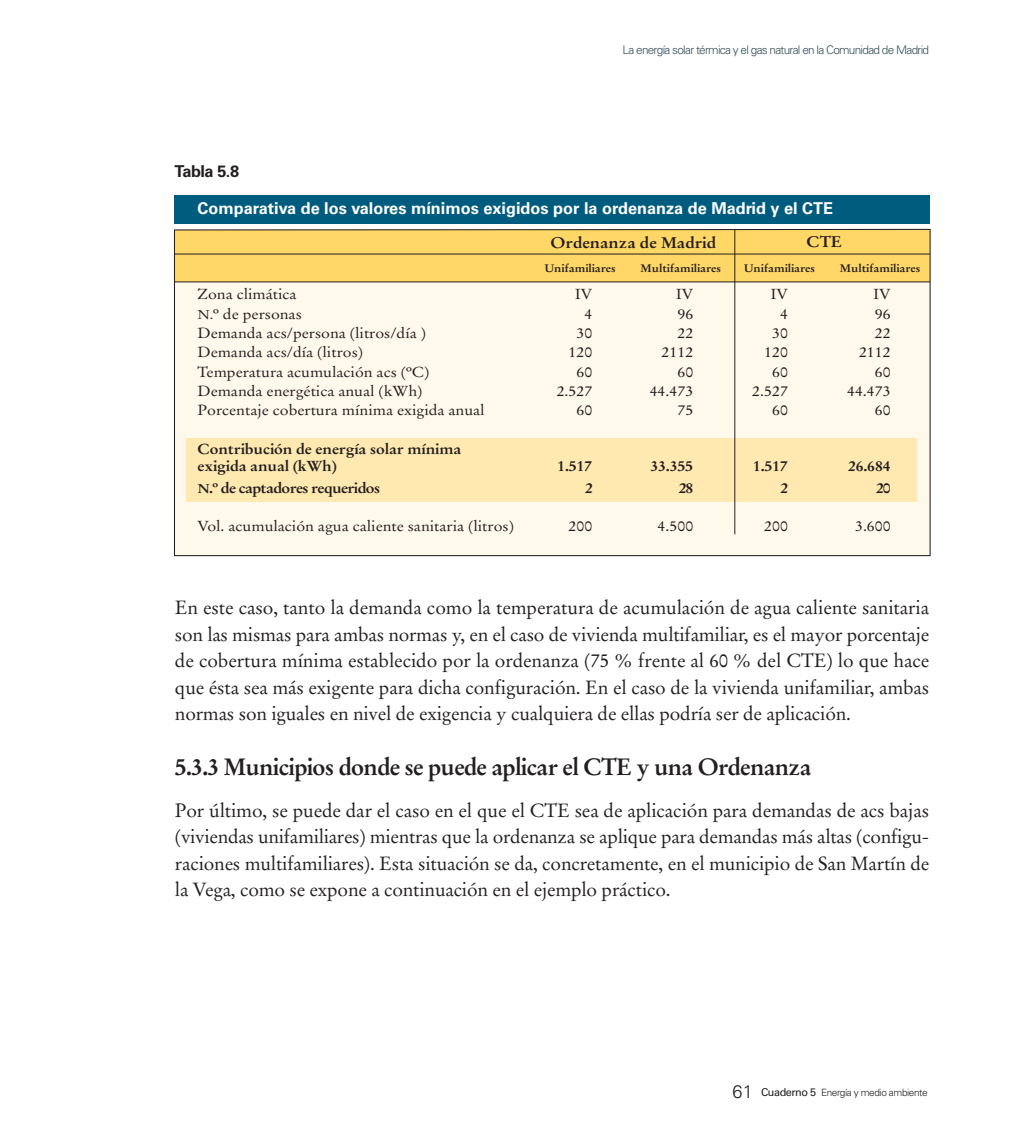
<style>
.page{position:relative;width:1032px;height:1134px;background:#fff}
.page>*{position:absolute;margin:0;border:0;box-sizing:border-box;transform-origin:0 0}
.t1{font:700 23.6px "Stempel Garamond";letter-spacing:-.03em;color:#231f20}
.t2{font:19px/26.4px "Stempel Garamond";letter-spacing:-.01em;color:#231f20;text-align:justify}
.t3{font:700 16.4px "Univers";color:#fff}
.t4{font:700 16.4px "Univers";letter-spacing:-.03em;color:#231f20}
.t5{font:700 15.4px "Stempel Garamond";color:#231f20;scale:1.09 1}
.t6{font:14.6px "Stempel Garamond";color:#231f20;scale:1.09 1}
.t7{font:700 14.6px/16.8px "Stempel Garamond";letter-spacing:-.01em;color:#231f20;scale:1.09 1}
.t8{font:700 14.6px "Stempel Garamond";letter-spacing:-.04em;color:#231f20;scale:1.09 1}
.t9{font:300 11.8px "Univers";letter-spacing:-.06em;color:#374e5a}
.t10{font:700 10.8px "Stempel Garamond";color:#231f20;scale:1.09 1}
.t11{font:300 10px "Univers";letter-spacing:-.04em;color:#231f20}
.s1{font-size:12.8px}
.s2{font-size:18.2px}
.s3{font-weight:400;font-size:10.8px}
</style>
<div class="page">
<svg style="left:174px;top:195px;width:757px;height:362px;background:#e7e1c3"></svg>
<p class="t4" style="left:174px;top:165px;width:66px">Tabla 5.8</p>
<p class="t9" style="left:623px;top:46px;width:308px">La energía solar térmica y el gas natural en la Comunidad de Madrid</p>
<p class="t3" style="left:198px;top:202px;width:637px">Comparativa de los valores mínimos exigidos por la ordenanza de Madrid y el CTE</p>
<p class="t5" style="left:551px;top:236px;width:153px">Ordenanza de Madrid</p>
<p class="t5" style="left:806px;top:235px;width:34px">CTE</p>
<p class="t10" style="left:544px;top:263px;width:67px">Unifamiliares</p>
<p class="t10" style="left:640px;top:263px;width:75px">Multifamiliares</p>
<p class="t10" style="left:744px;top:263px;width:67px">Unifamiliares</p>
<p class="t10" style="left:840px;top:263px;width:75px">Multifamiliares</p>
<p class="t6" style="left:197px;top:288px;width:92px">Zona climática</p>
<p class="t6" style="left:575px;top:288px;width:18px">IV</p>
<p class="t6" style="left:676px;top:288px;width:18px">IV</p>
<p class="t6" style="left:770px;top:288px;width:18px">IV</p>
<p class="t6" style="left:873px;top:288px;width:18px">IV</p>
<p class="t6" style="left:197px;top:307px;width:97px"><span class="s1">N.</span>º de personas</p>
<p class="t6" style="left:584px;top:307px;width:9px">4</p>
<p class="t6" style="left:677px;top:307px;width:16px">96</p>
<p class="t6" style="left:780px;top:307px;width:9px">4</p>
<p class="t6" style="left:875px;top:307px;width:16px">96</p>
<p class="t6" style="left:197px;top:327px;width:211px">Demanda acs/persona (litros/día )</p>
<p class="t6" style="left:576px;top:327px;width:16px">30</p>
<p class="t6" style="left:677px;top:327px;width:16px">22</p>
<p class="t6" style="left:772px;top:327px;width:16px">30</p>
<p class="t6" style="left:875px;top:327px;width:16px">22</p>
<p class="t6" style="left:197px;top:346px;width:153px">Demanda acs/día (litros)</p>
<p class="t6" style="left:569px;top:346px;width:23px">120</p>
<p class="t6" style="left:661px;top:346px;width:31px">2112</p>
<p class="t6" style="left:764px;top:346px;width:23px">120</p>
<p class="t6" style="left:859px;top:346px;width:31px">2112</p>
<p class="t6" style="left:197px;top:365px;width:214px">Temperatura acumulación acs (ºC)</p>
<p class="t6" style="left:576px;top:365px;width:16px">60</p>
<p class="t6" style="left:677px;top:365px;width:16px">60</p>
<p class="t6" style="left:772px;top:365px;width:16px">60</p>
<p class="t6" style="left:875px;top:365px;width:16px">60</p>
<p class="t6" style="left:197px;top:385px;width:208px">Demanda energética anual (kWh)</p>
<p class="t6" style="left:557px;top:385px;width:34px">2.527</p>
<p class="t6" style="left:650px;top:385px;width:42px">44.473</p>
<p class="t6" style="left:752px;top:385px;width:34px">2.527</p>
<p class="t6" style="left:847px;top:385px;width:42px">44.473</p>
<p class="t6" style="left:197px;top:404px;width:265px">Porcentaje cobertura mínima exigida anual</p>
<p class="t6" style="left:576px;top:404px;width:16px">60</p>
<p class="t6" style="left:677px;top:404px;width:16px">75</p>
<p class="t6" style="left:772px;top:404px;width:16px">60</p>
<p class="t6" style="left:875px;top:404px;width:16px">60</p>
<p class="t7" style="left:197px;top:442px;width:244px">Contribución de energía solar mínima exigida anual (kWh)</p>
<p class="t7" style="left:557px;top:459px;width:34px">1.517</p>
<p class="t7" style="left:650px;top:459px;width:41px">33.355</p>
<p class="t7" style="left:753px;top:459px;width:34px">1.517</p>
<p class="t7" style="left:848px;top:459px;width:41px">26.684</p>
<p class="t8" style="left:197px;top:481px;width:169px"><span class="s1">N</span>.º de captadores requeridos</p>
<p class="t7" style="left:585px;top:481px;width:9px">2</p>
<p class="t7" style="left:679px;top:481px;width:15px">28</p>
<p class="t7" style="left:780px;top:481px;width:9px">2</p>
<p class="t7" style="left:876px;top:481px;width:15px">20</p>
<p class="t6" style="left:197px;top:520px;width:292px">Vol. acumulación agua caliente sanitaria (litros)</p>
<p class="t6" style="left:569px;top:520px;width:23px">200</p>
<p class="t6" style="left:658px;top:520px;width:34px">4.500</p>
<p class="t6" style="left:764px;top:520px;width:23px">200</p>
<p class="t6" style="left:855px;top:520px;width:34px">3.600</p>
<p class="t2" style="left:175px;top:596px;width:756px">En este caso, tanto la demanda como la temperatura de acumulación de agua caliente sanitaria son las mismas para ambas normas y, en el caso de vivienda multifamiliar, es el mayor porcentaje de cobertura mínima establecido por la ordenanza (75 % frente al 60 % del CTE) lo que hace que ésta sea más exigente para dicha configuración. En el caso de la vivienda unifamiliar, ambas normas son iguales en nivel de exigencia y cualquiera de ellas podría ser de aplicación.</p>
<p class="t1" style="left:175px;top:757px;width:638px">5.3.3 Municipios donde se puede aplicar el CTE y una Ordenanza</p>
<p class="t2" style="left:175px;top:799px;width:756px">Por último, se puede dar el caso en el que el CTE sea de aplicación para demandas de acs bajas (viviendas unifamiliares) mientras que la ordenanza se aplique para demandas más altas (configu&shy;raciones multifamiliares). Esta situación se da, concretamente, en el municipio de San Martín de la Vega, como se expone a continuación en el ejemplo práctico.</p>
<p class="t11" style="left:732px;top:1089px;width:197px"><span class="s2">61</span> <span class="s3">Cuaderno 5</span> Energía y medio ambiente</p>
</div>
